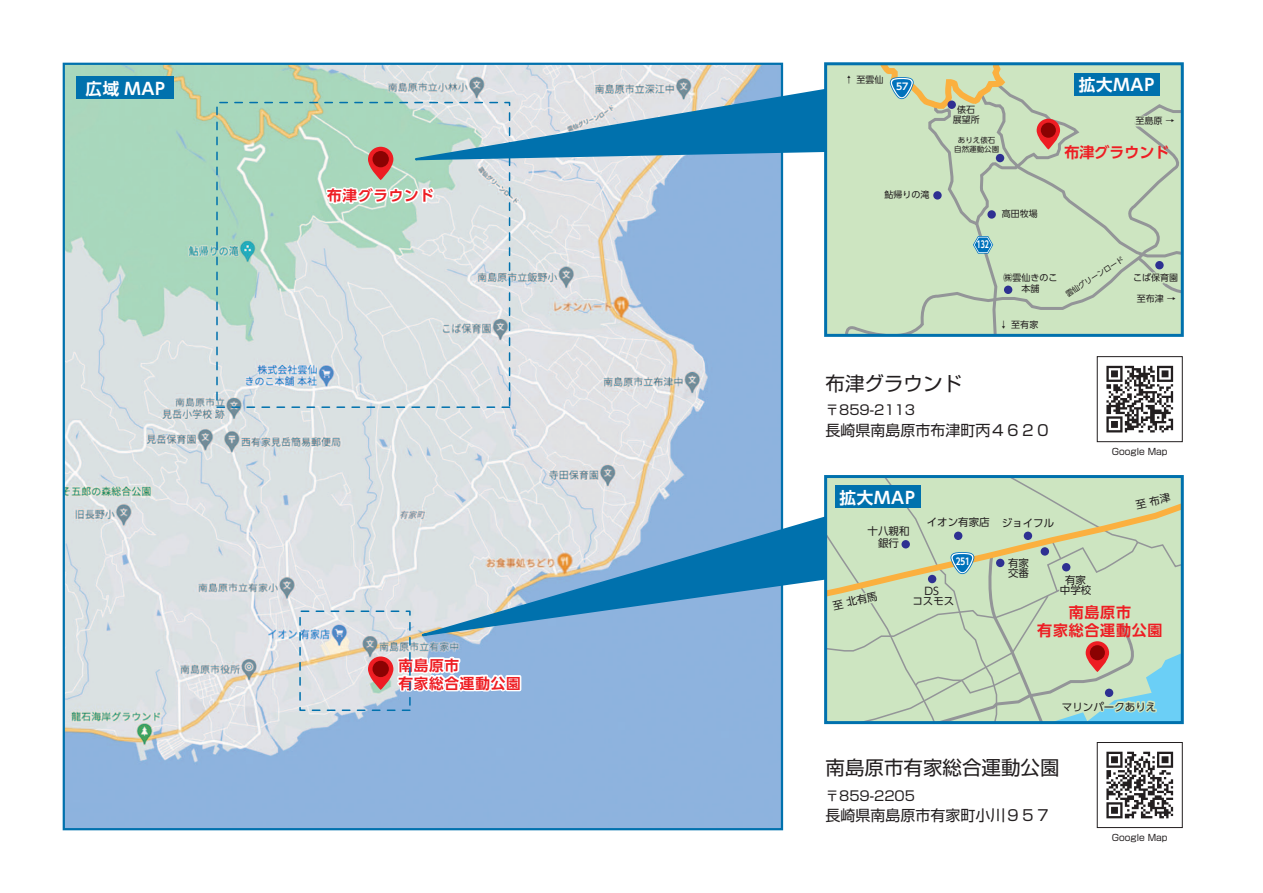
<style>
.page{position:relative;width:1263px;height:893px;background:#fff}
.page>*{position:absolute;margin:0;border:0;box-sizing:border-box;transform-origin:0 0}
.t1{font:19.5px "Shin Go Pr 6";color:#231f20}
.t2{font:700 16.5px "UD Shin Go Pro De";letter-spacing:.05em;color:#fff}
.t3{font:15px "Shin Go Pr 6";color:#231f20}
.t4{font:700 15px/18px "UD Shin Go Pro De";letter-spacing:.05em;color:#ee1d23;text-align:center}
.t5{font:700 15px "UD Shin Go Pro De";color:#ee1d23}
.t6{font:700 14.7px/17.9px "UD Shin Go Pro De";letter-spacing:.05em;color:#ee1d23}
.t7{font:13.5px "Shin Go Pr 6";color:#231f20}
.t8{font:10.5px/10.5px "UD Shin Go Pro";color:#231f20;text-align:center}
.t9{font:700 9.6px "UD Shin Go Pro De";color:#fff;scale:.84 1}
.t10{font:700 9.45px "UD Shin Go Pro De";color:#fff}
.t11{font:9px/10.5px "UD Shin Go Pro";color:#231f20;text-align:center}
.t12{font:9px "Shin Go Pr 6";color:#231f20}
.t13{font:7.5px/9px "UD Shin Go Pro";color:#231f20;text-align:center}
</style>
<div class="page">
<img style="left:66px;top:66px;width:714px;height:761px">
<svg style="left:368px;top:656px;width:25px;height:34px"></svg>
<div style="left:372px;top:661px;width:17px;height:16px;background:#8b0202;border-radius:50%"></div>
<svg style="left:368px;top:147px;width:25px;height:33px"></svg>
<div style="left:372px;top:151px;width:17px;height:16px;background:#8b0202;border-radius:50%"></div>
<svg style="left:394px;top:655px;width:129px;height:60px"></svg>
<svg style="left:323px;top:184px;width:114px;height:24px"></svg>
<svg style="left:1106px;top:366px;width:67px;height:66px"></svg>
<div style="left:1097px;top:356px;width:86px;height:86px;border:1px solid #231f20"></div>
<svg style="left:1106px;top:752px;width:67px;height:66px"></svg>
<div style="left:1097px;top:742px;width:86px;height:86px;border:1px solid #231f20"></div>
<div style="left:77px;top:77px;width:97px;height:22px;background:#0071ad"></div>
<svg style="left:420px;top:514px;width:404px;height:124px;background:#8bb5d1"></svg>
<svg style="left:413px;top:87px;width:411px;height:75px;background:#75acc7"></svg>
<div style="left:299px;top:610px;width:112px;height:101px;border:2px dashed #0071ad"></div>
<div style="left:216px;top:102px;width:294px;height:306px;border:2px dashed #0071ad"></div>
<div style="left:826px;top:64px;width:356px;height:271px;background:#cde5c1"></div>
<svg style="left:845px;top:66px;width:335px;height:267px"></svg>
<div style="left:947px;top:101px;width:9px;height:8px;background:#2e3092;border-radius:50%"></div>
<div style="left:824px;top:62px;width:360px;height:275px;border:3px solid #0071ad"></div>
<svg style="left:826px;top:476px;width:356px;height:247px;background:#bdd7bb"></svg>
<h2 class="t2" style="left:86px;top:75px;width:81px">広域 MAP</h2>
<h3 class="t6" style="left:327px;top:186px;width:108px">布津グラウンド</h3>
<h3 class="t6" style="left:398px;top:656px;width:124px">南島原市<br>有家総合運動公園</h3>
<p class="t11" style="left:844px;top:74px;width:40px">↑ 至雲仙</p>
<p class="t10" style="left:896px;top:79px;width:14px">57</p>
<p class="t11" style="left:884px;top:189px;width:46px">鮎帰りの滝</p>
<p class="t11" style="left:953px;top:104px;width:28px">俵石展望所</p>
<p class="t13" style="left:954px;top:135px;width:46px">ありえ俵石自然運動公園</p>
<h2 class="t2" style="left:1079px;top:71px;width:77px">拡大MAP</h2>
<p class="t11" style="left:1135px;top:116px;width:40px">至島原 →</p>
<h3 class="t5" style="left:1064px;top:140px;width:106px">布津グラウンド</h3>
<p class="t9" style="left:977px;top:237px;width:16px">132</p>
<p class="t11" style="left:1002px;top:208px;width:37px">高田牧場</p>
<p class="t11" style="left:1003px;top:272px;width:55px">㈱雲仙きのこ本舗</p>
<p class="t13" style="left:1064px;top:291px;width:69px;rotate:-33deg">雲仙グリーンロード</p>
<p class="t11" style="left:999px;top:319px;width:40px">↓ 至有家</p>
<p class="t11" style="left:1133px;top:273px;width:46px">こば保育園</p>
<p class="t11" style="left:1137px;top:293px;width:40px">至布津 →</p>
<h1 class="t1" style="left:826px;top:367px;width:138px">布津グラウンド</h1>
<p class="t7" style="left:826px;top:398px;width:91px">〒859-2113</p>
<h3 class="t3" style="left:826px;top:417px;width:226px">長崎県南島原市布津町丙４６２０</h3>
<h2 class="t2" style="left:840px;top:484px;width:77px">拡大MAP</h2>
<p class="t8" style="left:868px;top:525px;width:43px;line-height:12px">十八親和銀行</p>
<p class="t8" style="left:927px;top:516px;width:64px">イオン有家店</p>
<p class="t8" style="left:1002px;top:517px;width:54px">ジョイフル</p>
<p class="t12" style="left:1112px;top:445px;width:57px">Google Map</p>
<p class="t8" style="left:832px;top:600px;width:47px;rotate:-13deg">至 北有馬</p>
<p class="t10" style="left:956px;top:554px;width:16px">251</p>
<p class="t8" style="left:912px;top:585px;width:43px">DS<br>コスモス</p>
<p class="t8" style="left:1008px;top:557px;width:22px;text-align:left">有家交番</p>
<p class="t8" style="left:1060px;top:574px;width:33px">有家中学校</p>
<h3 class="t4" style="left:1037px;top:603px;width:127px">南島原市<br>有家総合運動公園</h3>
<p class="t8" style="left:1062px;top:701px;width:96px">マリンパークありえ</p>
<h1 class="t1" style="left:826px;top:752px;width:235px">南島原市有家総合運動公園</h1>
<p class="t7" style="left:826px;top:784px;width:91px">〒859-2205</p>
<h3 class="t3" style="left:826px;top:803px;width:226px">長崎県南島原市有家町小川９５７</h3>
<p class="t12" style="left:1112px;top:830px;width:57px">Google Map</p>
</div>
